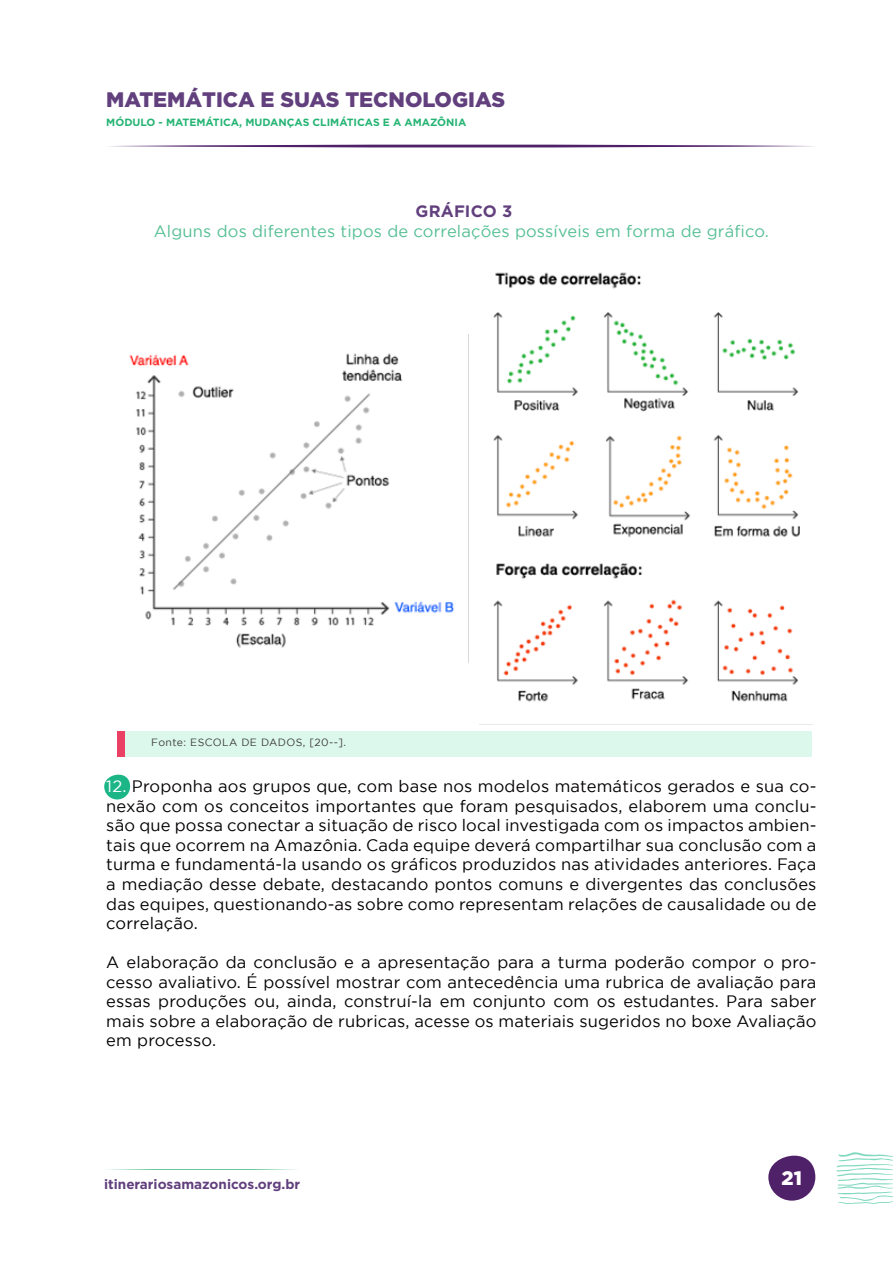
<style>
.page{position:relative;width:893px;height:1263px;background:#fff}
.page>*{position:absolute;margin:0;border:0;box-sizing:border-box;transform-origin:0 0}
.t1{font:900 21px "Gotham";color:#61407d}
.t2{font:900 19.5px "Gotham";color:#fff}
.t3{font:16.5px/19.5px "Gotham";letter-spacing:.01em;color:#040101;text-align:justify}
.t4{font:16.5px "Gotham";letter-spacing:.01em;color:#55bf95}
.t5{font:700 16.5px "Gotham";letter-spacing:.01em;color:#61407d}
.t6{font:700 13.5px "Gotham";color:#61407d}
.t7{font:700 10.5px "Gotham";color:#25b474}
.t8{font:10.5px "Gotham";letter-spacing:.04em;color:#3e3e3f}
.s1{color:#fff}
</style>
<div class="page">
<svg style="left:836px;top:1152px;width:57px;height:52px"></svg>
<svg style="left:768px;top:1156px;width:47px;height:44px"></svg>
<svg style="left:108px;top:1169px;width:189px;height:1px"></svg>
<svg style="left:109px;top:144px;width:705px;height:4px"></svg>
<svg style="left:104px;top:775px;width:26px;height:24px"></svg>
<img style="left:129px;top:335px;width:340px;height:328px">
<img style="left:479px;top:272px;width:333px;height:453px">
<div style="left:125px;top:731px;width:687px;height:26px;background:#dcf7ec"></div>
<div style="left:117px;top:731px;width:8px;height:26px;background:#eb4066"></div>
<p class="t1" style="left:106px;top:87px;width:400px">MATEMÁTICA E SUAS TECNOLOGIAS</p>
<p class="t7" style="left:106px;top:116px;width:362px">MÓDULO - MATEMÁTICA, MUDANÇAS CLIMÁTICAS E A AMAZÔNIA</p>
<p class="t5" style="left:416px;top:201px;width:98px">GRÁFICO 3</p>
<p class="t4" style="left:154px;top:222px;width:617px">Alguns dos diferentes tipos de correlações possíveis em forma de gráfico.</p>
<p class="t8" style="left:151px;top:736px;width:196px">Fonte: ESCOLA DE DADOS, [20--].</p>
<p class="t3" style="left:106px;top:777px;width:712px"><span class="s1">12.</span> Proponha aos grupos que, com base nos modelos matemáticos gerados e sua co&shy;nexão com os conceitos importantes que foram pesquisados, elaborem uma conclu&shy;são que possa conectar a situação de risco local investigada com os impactos ambien&shy;tais que ocorrem na Amazônia. Cada equipe deverá compartilhar sua conclusão com a turma e fundamentá-la usando os gráficos produzidos nas atividades anteriores. Faça a mediação desse debate, destacando pontos comuns e divergentes das conclusões das equipes, questionando-as sobre como representam relações de causalidade ou de correlação.</p>
<p class="t3" style="left:106px;top:952px;width:712px">A elaboração da conclusão e a apresentação para a turma poderão compor o pro&shy;cesso avaliativo. É possível mostrar com antecedência uma rubrica de avaliação para essas produções ou, ainda, construí-la em conjunto com os estudantes. Para saber mais sobre a elaboração de rubricas, acesse os materiais sugeridos no boxe Avaliação em processo.</p>
<p class="t6" style="left:104px;top:1175px;width:197px">itinerariosamazonicos.org.br</p>
<p class="t2" style="left:782px;top:1167px;width:22px">21</p>
</div>
